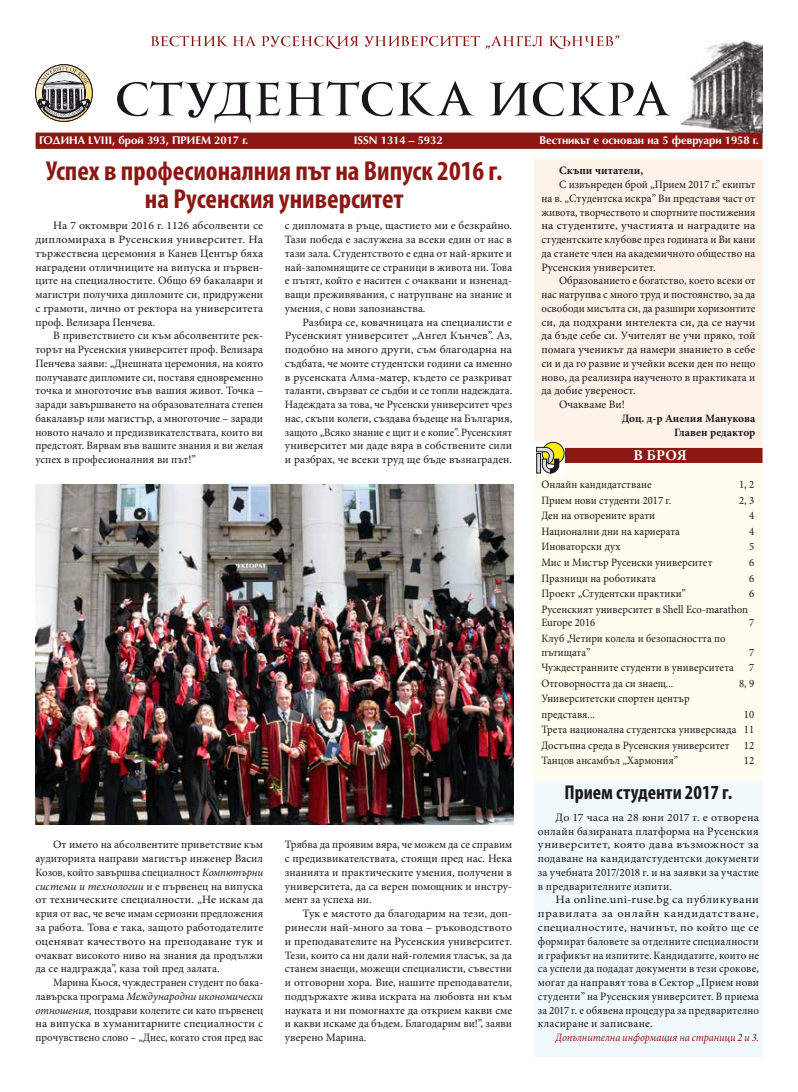
<style>
.page{position:relative;width:798px;height:1092px;background:#fff}
.page>*{position:absolute;margin:0;border:0;box-sizing:border-box;transform-origin:0 0}
.t1{font:700 condensed 27.5px/27.5px "Myriad Pro";color:#8c1713;text-align:center}
.t2{font:700 condensed 20px "Myriad Pro";color:#1a171c}
.t3{font:700 15px "Minion Pro";color:#fff}
.t4{font:11.25px/13.8px "Minion Pro";color:#1a171c;text-align:justify}
.t5{font:11.25px/13.8px "Minion Pro";color:#1a171c;scale:.95 1}
.t6{font:11.25px/13.8px "Minion Pro";color:#1a171c;text-align:justify;scale:1.09 1}
.t7{font:11.25px/13.8px "Minion Pro";color:#1a171c;text-align:justify;scale:1.05 1}
.t8{font:11.25px/13.8px "Minion Pro";color:#1a171c;text-align:justify;scale:1.06 1}
.t9{font:700 11.25px "AG Opus C";color:#fff}
.t10{font:700 11.25px/13.8px "Minion Pro";color:#1a171c;text-align:right}
.t11{font:11.25px "Minion Pro";color:#1a171c;scale:.96 1}
.t12{font:italic 11.25px "Minion Pro";letter-spacing:-.005em;color:#8c1713;scale:.92 1}
.s1{font-style:italic}
</style>
<div class="page">
<div style="left:534px;top:159px;width:228px;height:289px;background:#fef3e8"></div>
<svg style="left:150px;top:35px;width:469px;height:14px"></svg>
<svg style="left:489px;top:81px;width:181px;height:35px"></svg>
<svg style="left:117px;top:81px;width:163px;height:42px"></svg>
<svg style="left:286px;top:81px;width:188px;height:35px"></svg>
<img style="left:680px;top:41px;width:82px;height:92px">
<div style="left:36px;top:133px;width:726px;height:16px;background:#8c1713"></div>
<svg style="left:35px;top:64px;width:58px;height:58px"></svg>
<div style="left:534px;top:448px;width:228px;height:333px;background:#fffdee"></div>
<div style="left:557px;top:448px;width:205px;height:15px;background:#8c1713"></div>
<svg style="left:534px;top:441px;width:31px;height:33px"></svg>
<svg style="left:542px;top:442px;width:22px;height:22px"></svg>
<div style="left:541px;top:442px;width:23px;height:22px;border:1px solid #1a171c;border-radius:50%"></div>
<svg style="left:536px;top:446px;width:23px;height:27px"></svg>
<div style="left:534px;top:780px;width:228px;height:276px;background:#f1f9fd"></div>
<img style="left:35px;top:484px;width:478px;height:340px">
<p class="t9" style="left:39px;top:134px;width:211px">ГОДИНА LVIII, брой 393, ПРИЕМ 2017 г.</p>
<p class="t9" style="left:354px;top:134px;width:90px">ISSN 1314 – 5932</p>
<p class="t9" style="left:539px;top:134px;width:221px">Вестникът е основан на 5 февруари 1958 г.</p>
<h1 class="t1" style="left:46px;top:157px;width:458px">Успех в професионалния път на Випуск 2016 г. на Русенския университет</h1>
<p class="t7" style="left:35px;top:219px;width:218px;text-indent:18px">На 7 октомври 2016 г. 1126 абсолвенти се дипломираха в Русенския университет. На тържествена церемония в Канев Център бяха наградени отличниците на випуска и първен&shy;ците на специалностите. Общо 69 бакалаври и магистри получиха дипломите си, придружени с грамоти, лично от ректора на университета проф. Велизара Пенчева.</p>
<p class="t4" style="left:35px;top:329px;width:229px;text-indent:18px">В приветствието си към абсолвентите рек&shy;торът на Русенския университет проф. Велизара Пенчева заяви: „Днешната церемония, на която получавате дипломите си, поставя едновременно точка и многоточие във вашия живот. Точка – заради завършването на образователната степен бакалавър или магистър, а многоточие – заради новото начало и предизвикателствата, които ви предстоят. Вярвам във вашите знания и ви желая успех в професионалния ви път!”</p>
<p class="t4" style="left:285px;top:219px;width:229px">с дипломата в ръце, щастието ми е безкрайно.<br>Тази победа е заслужена за всеки един от нас в тази зала. Студентството е една от най-ярките и най-запомнящите се страници в живота ни. Това е пътят, който е наситен с очаквани и изненад&shy;ващи преживявания, с натрупване на знание и умения, с нови запознанства.</p>
<p class="t4" style="left:285px;top:315px;width:229px;text-indent:18px">Разбира се, ковачницата на специалисти е Русенският университет „Ангел Кънчев”. Аз, подобно на много други, съм благодарна на съдбата, че моите студентски години са именно в русенската Алма-матер, където се разкриват таланти, свързват се съдби и се топли надеждата.<br>Надеждата за това, че Русенски университет чрез нас, скъпи колеги, създава бъдеще на България, защото „Всяко знание е щит и е копие”. Русенският университет ми даде вяра в собствените сили и разбрах, че всеки труд ще бъде възнаграден.</p>
<p class="t4" style="left:35px;top:838px;width:229px;text-indent:18px">От името на абсолвентите приветствие към аудиторията направи магистър инженер Васил Козов, който завършва специалност <span class="s1">Компютърни системи и технологии</span> и е първенец на випуска от техническите специалности. „Не искам да крия от вас, че вече имам сериозни предложения за работа. Това е така, защото работодателите оценяват качеството на преподаване тук и очакват високото ниво на знания да продължи да се надгражда”, каза той пред залата.</p>
<p class="t5" style="left:35px;top:975px;width:241px;text-align:justify;text-indent:18px">Марина Кьося, чуждестранен студент по бака&shy;лавърска програма <span class="s1">Международни икономически отношения,</span> поздрави колегите си като първенец на випуска в хуманитарните специалности с прочувствено слово – „Днес, когато стоя пред вас</p>
<p class="t4" style="left:285px;top:838px;width:229px">Трябва да проявим вяра, че можем да се справим с предизвикателствата, стоящи пред нас. Нека знанията и практическите умения, получени в университета, да са верен помощник и инстру&shy;мент за успеха ни.</p>
<p class="t4" style="left:285px;top:906px;width:229px;text-indent:18px">Тук е мястото да благодарим на тези, доп&shy;ринесли най-много за това – ръководството и преподавателите на Русенския университет.<br>Тези, които са ни дали най-големия тласък, за да станем знаещи, можещи специалисти, съвестни и отговорни хора. Вие, нашите преподаватели, поддържахте жива искрата на любовта ни към науката и ни помогнахте да открием какви сме и какви искаме да бъдем. Благодарим ви!”, заяви уверено Марина.</p>
<p class="t10" style="left:559px;top:164px;width:86px">Скъпи читатели,</p>
<p class="t4" style="left:541px;top:178px;width:215px;text-indent:18px">С извънреден брой „Прием 2017 г.” екипът на в. „Студентска искра” Ви представя част от живота, творчеството и спортните постижения на студентите, участията и наградите на студентските клубове през годината и Ви кани да станете член на академичното общество на Русенския университет.</p>
<p class="t4" style="left:559px;top:274px;width:198px">Образованието е богатство, което всеки от</p>
<p class="t4" style="left:541px;top:288px;width:215px">нас натрупва с много труд и постоянство, за да</p>
<p class="t11" style="left:541px;top:301px;width:224px">освободи мисълта си, да разшири хоризонтите</p>
<p class="t8" style="left:541px;top:315px;width:203px">си, да подхрани интелекта си, да се научи</p>
<p class="t4" style="left:541px;top:329px;width:215px">да бъде себе си. Учителят не учи пряко, той</p>
<p class="t4" style="left:541px;top:343px;width:215px">помага ученикът да намери знанието в себе</p>
<p class="t4" style="left:541px;top:356px;width:215px">си и да го развие и учейки всеки ден по нещо</p>
<p class="t4" style="left:541px;top:370px;width:215px">ново, да реализира наученото в практиката и</p>
<p class="t4" style="left:541px;top:384px;width:96px">да добие увереност.</p>
<p class="t4" style="left:559px;top:398px;width:67px">Очакваме Ви!</p>
<p class="t10" style="left:621px;top:411px;width:135px">Доц. д-р Анелия Манукова<br>Главен редактор</p>
<h3 class="t3" style="left:633px;top:445px;width:55px">В БРОЯ</h3>
<p class="t5" style="left:541px;top:478px;width:117px">Онлайн кандидатстване</p>
<p class="t5" style="left:738px;top:478px;width:17px">1, 2</p>
<p class="t5" style="left:541px;top:493px;width:138px">Прием нови студенти 2017 г.</p>
<p class="t5" style="left:738px;top:493px;width:17px">2, 3</p>
<p class="t5" style="left:541px;top:509px;width:121px">Ден на отворените врати</p>
<p class="t5" style="left:748px;top:509px;width:7px">4</p>
<p class="t5" style="left:541px;top:524px;width:147px">Национални дни на кариерата</p>
<p class="t5" style="left:748px;top:524px;width:7px">4</p>
<p class="t5" style="left:541px;top:540px;width:85px">Иноваторски дух</p>
<p class="t5" style="left:748px;top:540px;width:7px">5</p>
<p class="t5" style="left:541px;top:555px;width:181px">Мис и Мистър Русенски университет</p>
<p class="t5" style="left:748px;top:555px;width:7px">6</p>
<p class="t5" style="left:541px;top:571px;width:122px">Празници на роботиката</p>
<p class="t5" style="left:748px;top:571px;width:7px">6</p>
<p class="t5" style="left:541px;top:586px;width:153px">Проект „Студентски практики”</p>
<p class="t5" style="left:748px;top:586px;width:7px">6</p>
<p class="t5" style="left:541px;top:602px;width:219px">Русенският университет в Shell Еco-marathon<br>Europe 2016</p>
<p class="t5" style="left:748px;top:616px;width:7px">7</p>
<p class="t5" style="left:541px;top:631px;width:195px">Клуб „Четири колела и безопасността по пътищата”</p>
<p class="t5" style="left:748px;top:645px;width:7px">7</p>
<p class="t5" style="left:541px;top:660px;width:204px">Чуждестранните студенти в университета</p>
<p class="t5" style="left:748px;top:660px;width:7px">7</p>
<p class="t5" style="left:541px;top:676px;width:140px">Отговорността да си знаещ...</p>
<p class="t5" style="left:738px;top:676px;width:17px">8, 9</p>
<p class="t5" style="left:541px;top:691px;width:157px;line-height:15.5px">Университетски спортен център представя...</p>
<p class="t5" style="left:541px;top:706px;width:225px;line-height:15.5px;text-align:justify;text-indent:202px">10<br>Трета национална студентска универсиада 11<br>Достъпна среда в Русенския университет</p>
<p class="t5" style="left:743px;top:738px;width:12px">12</p>
<p class="t5" style="left:541px;top:754px;width:145px">Танцов ансамбъл „Хармония”</p>
<p class="t5" style="left:743px;top:754px;width:12px">12</p>
<h2 class="t2" style="left:564px;top:780px;width:169px">Прием студенти 2017 г.</h2>
<p class="t8" style="left:537px;top:810px;width:210px;text-indent:18px">До 17 часа на 28 юни 2017 г. е отворена онлайн базираната платформа на Русенския университет, която дава възможност за подаване на кандидатстудентски документи за учебната 2017/2018 г. и на заявки за участие в предварителните изпити.</p>
<p class="t6" style="left:537px;top:893px;width:204px;text-indent:18px">На online.uni-ruse.bg са публикувани правилата за онлайн кандидатстване, специалностите, начинът, по който ще се формират баловете за отделните специалности и графикът на изпитите. Кандидатите, които не са успели да подадат документи в тези срокове, могат да направят това в Сектор „Прием нови студенти” на Русенския университет. В приема за 2017 г. е обявена процедура за предварително класиране и записване.</p>
<p class="t12" style="left:555px;top:1029px;width:222px">Допълнителна информация на страници 2 и 3.</p>
</div>
